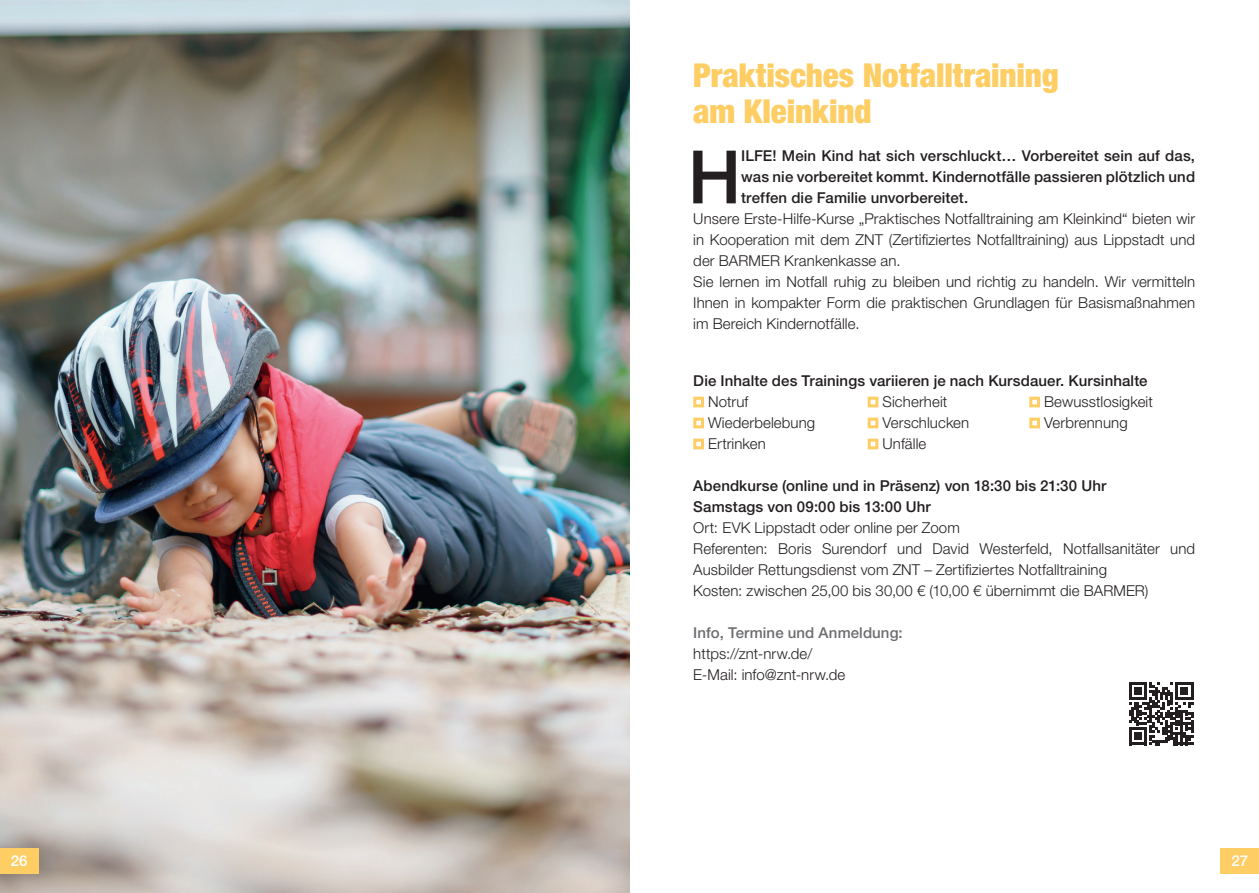
<style>
.page{position:relative;width:1259px;height:893px;background:#fff}
.page>*{position:absolute;margin:0;border:0;box-sizing:border-box;transform-origin:0 0}
.t1{font:500 73.8px "Helvetica Neue LT Std";color:#231f20}
.t2{font:900 condensed 33px/36px "Helvetica Neue LT Std";letter-spacing:-.005em;color:#fecd64}
.t3{font:300 15px/21px "Helvetica Neue LT Std";letter-spacing:.005em;color:#231f20}
.t4{font:500 15px/21px "Helvetica Neue LT Std";letter-spacing:.005em;color:#231f20;text-align:justify}
.t5{font:500 15px "Helvetica Neue LT Std";letter-spacing:.005em;color:#6c6d70}
.t6{font:500 15px "Helvetica Neue LT Std";color:#fff}
</style>
<div class="page">
<img style="left:0;top:0;width:629px;height:893px">
<div style="left:693px;top:397px;width:11px;height:10px;border:3px solid #fecd64"></div>
<div style="left:867px;top:397px;width:11px;height:10px;border:3px solid #fecd64"></div>
<div style="left:1029px;top:397px;width:11px;height:10px;border:3px solid #fecd64"></div>
<div style="left:693px;top:418px;width:11px;height:10px;border:3px solid #fecd64"></div>
<div style="left:867px;top:418px;width:11px;height:10px;border:3px solid #fecd64"></div>
<div style="left:1029px;top:418px;width:11px;height:10px;border:3px solid #fecd64"></div>
<div style="left:693px;top:439px;width:11px;height:10px;border:3px solid #fecd64"></div>
<div style="left:867px;top:439px;width:11px;height:10px;border:3px solid #fecd64"></div>
<svg style="left:1129px;top:682px;width:64px;height:63px"></svg>
<div style="left:0;top:848px;width:38px;height:26px;background:#fecd64"></div>
<div style="left:1220px;top:848px;width:39px;height:26px;background:#fecd64"></div>
<h2 class="t2" style="left:693px;top:57px;width:367px">Praktisches Notfalltraining am Kleinkind</h2>
<h1 class="t1" style="left:688px;top:133px;width:55px">H</h1>
<p class="t4" style="left:741px;top:145px;width:455px">ILFE! Mein Kind hat sich verschluckt… Vorbereitet sein auf das, was nie vorbereitet kommt. Kindernotfälle passieren plötzlich und treffen die Familie unvorbereitet.</p>
<p class="t3" style="left:693px;top:208px;width:503px">Unsere Erste-Hilfe-Kurse „Praktisches Notfalltraining am Kleinkind“ bieten wir in Kooperation mit dem ZNT (Zertifiziertes Notfalltraining) aus Lippstadt und der BARMER Krankenkasse an.<br>Sie lernen im Notfall ruhig zu bleiben und richtig zu handeln. Wir vermitteln Ihnen in kompakter Form die praktischen Grundlagen für Basismaßnahmen im Bereich Kindernotfälle.</p>
<p class="t4" style="left:693px;top:370px;width:456px">Die Inhalte des Trainings variieren je nach Kursdauer. Kursinhalte</p>
<p class="t3" style="left:708px;top:391px;width:42px">Notruf</p>
<p class="t3" style="left:882px;top:391px;width:66px">Sicherheit</p>
<p class="t3" style="left:1044px;top:391px;width:110px">Bewusstlosigkeit</p>
<p class="t3" style="left:708px;top:412px;width:109px">Wiederbelebung</p>
<p class="t3" style="left:882px;top:412px;width:88px">Verschlucken</p>
<p class="t3" style="left:1044px;top:412px;width:85px">Verbrennung</p>
<p class="t3" style="left:708px;top:433px;width:59px">Ertrinken</p>
<p class="t3" style="left:882px;top:433px;width:45px">Unfälle</p>
<p class="t4" style="left:693px;top:475px;width:414px">Abendkurse (online und in Präsenz) von 18:30 bis 21:30 Uhr<br>Samstags von 09:00 bis 13:00 Uhr</p>
<p class="t3" style="left:693px;top:517px;width:503px">Ort: EVK Lippstadt oder online per Zoom<br>Referenten: Boris Surendorf und David Westerfeld, Notfallsanitäter und Ausbilder Rettungsdienst vom ZNT – Zertifiziertes Notfalltraining<br>Kosten: zwischen 25,00 bis 30,00 € (10,00 € übernimmt die BARMER)</p>
<p class="t5" style="left:693px;top:624px;width:211px">Info, Termine und Anmeldung:</p>
<p class="t3" style="left:693px;top:643px;width:153px">https://znt-nrw.de/<br>E-Mail: info@znt-nrw.de</p>
<p class="t6" style="left:11px;top:852px;width:18px">26</p>
<p class="t6" style="left:1231px;top:852px;width:18px">27</p>
</div>
